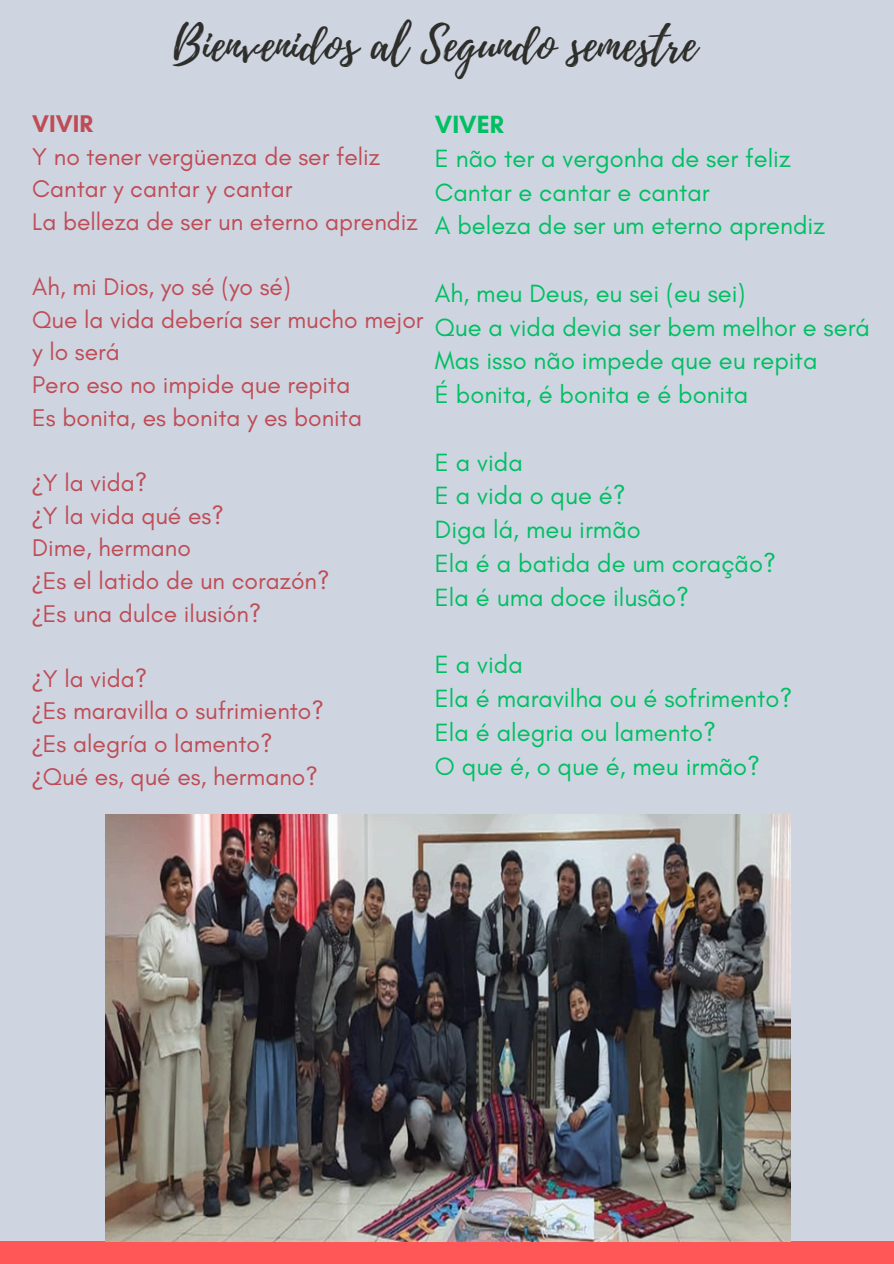
<style>
.page{position:relative;width:894px;height:1264px;background:#fff}
.page>*{position:absolute;margin:0;border:0;box-sizing:border-box;transform-origin:0 0}
.t1{font:46.5px "Playlist Script";color:#2e2e2a}
.t2{font:25.5px "Glacial Indifference";color:#00bf63}
.t3{font:700 25.5px "Glacial Indifference";color:#00bf63}
.t4{font:24.6px/32.7px "Glacial Indifference";color:#bf4c55}
.t5{font:700 24.6px "Glacial Indifference";color:#bf4c55}
.s1{font-family:"Noto Sans"}
</style>
<div class="page">
<div style="left:0;top:0;width:893px;height:1263px;background:#ced5e1"></div>
<div style="left:0;top:1241px;width:893px;height:22px;background:#ff5757"></div>
<img style="left:106px;top:814px;width:684px;height:427px">
<p class="t1" style="left:173px;top:12px;width:525px">Bienvenidos al Segundo semestre</p>
<p class="t5" style="left:32px;top:108px;width:62px">VIVIR</p>
<p class="t4" style="left:32px;top:140px;width:349px">Y no tener vergüenza de ser feliz</p>
<p class="t4" style="left:32px;top:172px;width:261px">Cantar y cantar y cantar</p>
<p class="t4" style="left:32px;top:205px;width:387px">La belleza de ser un eterno aprendiz</p>
<p class="t3" style="left:435px;top:109px;width:70px">VIVER</p>
<p class="t2" style="left:435px;top:142px;width:357px">E não ter a vergonha de ser feliz</p>
<p class="t2" style="left:435px;top:176px;width:276px">Cantar e cantar e cantar</p>
<p class="t2" style="left:435px;top:210px;width:391px">A beleza de ser um eterno aprendiz</p>
<p class="t4" style="left:32px;top:270px;width:260px">Ah, mi Dios, yo sé (yo sé)</p>
<p class="t4" style="left:32px;top:303px;width:392px">Que la vida debería ser mucho mejor y lo será</p>
<p class="t4" style="left:32px;top:368px;width:319px">Pero eso no impide que repita</p>
<p class="t4" style="left:32px;top:401px;width:331px">Es bonita, es bonita y es bonita</p>
<p class="t4" style="left:32px;top:466px;width:116px"><span class="s1">¿</span>Y la vida?</p>
<p class="t4" style="left:32px;top:498px;width:193px"><span class="s1">¿</span>Y la vida qué es?</p>
<p class="t4" style="left:32px;top:531px;width:160px">Dime, hermano</p>
<p class="t4" style="left:32px;top:564px;width:299px"><span class="s1">¿</span>Es el latido de un corazón?</p>
<p class="t4" style="left:32px;top:596px;width:230px"><span class="s1">¿</span>Es una dulce ilusión?</p>
<p class="t4" style="left:32px;top:662px;width:116px"><span class="s1">¿</span>Y la vida?</p>
<p class="t4" style="left:32px;top:694px;width:293px"><span class="s1">¿</span>Es maravilla o sufrimiento?</p>
<p class="t4" style="left:32px;top:727px;width:242px"><span class="s1">¿</span>Es alegría o lamento?</p>
<p class="t4" style="left:32px;top:759px;width:287px"><span class="s1">¿</span>Qué es, qué es, hermano?</p>
<p class="t2" style="left:435px;top:277px;width:312px">Ah, meu Deus, eu sei (eu sei)</p>
<p class="t2" style="left:435px;top:311px;width:436px">Que a vida devia ser bem melhor e será</p>
<p class="t2" style="left:435px;top:345px;width:384px">Mas isso não impede que eu repita</p>
<p class="t2" style="left:435px;top:379px;width:315px">É bonita, é bonita e é bonita</p>
<p class="t2" style="left:435px;top:446px;width:89px">E a vida</p>
<p class="t2" style="left:435px;top:480px;width:192px">E a vida o que é?</p>
<p class="t2" style="left:435px;top:514px;width:207px">Diga lá, meu irmão</p>
<p class="t2" style="left:435px;top:547px;width:342px">Ela é a batida de um coração?</p>
<p class="t2" style="left:435px;top:581px;width:255px">Ela é uma doce ilusão?</p>
<p class="t2" style="left:435px;top:649px;width:89px">E a vida</p>
<p class="t2" style="left:435px;top:682px;width:359px">Ela é maravilha ou é sofrimento?</p>
<p class="t2" style="left:435px;top:716px;width:282px">Ela é alegria ou lamento?</p>
<p class="t2" style="left:435px;top:750px;width:327px">O que é, o que é, meu irmão?</p>
</div>
